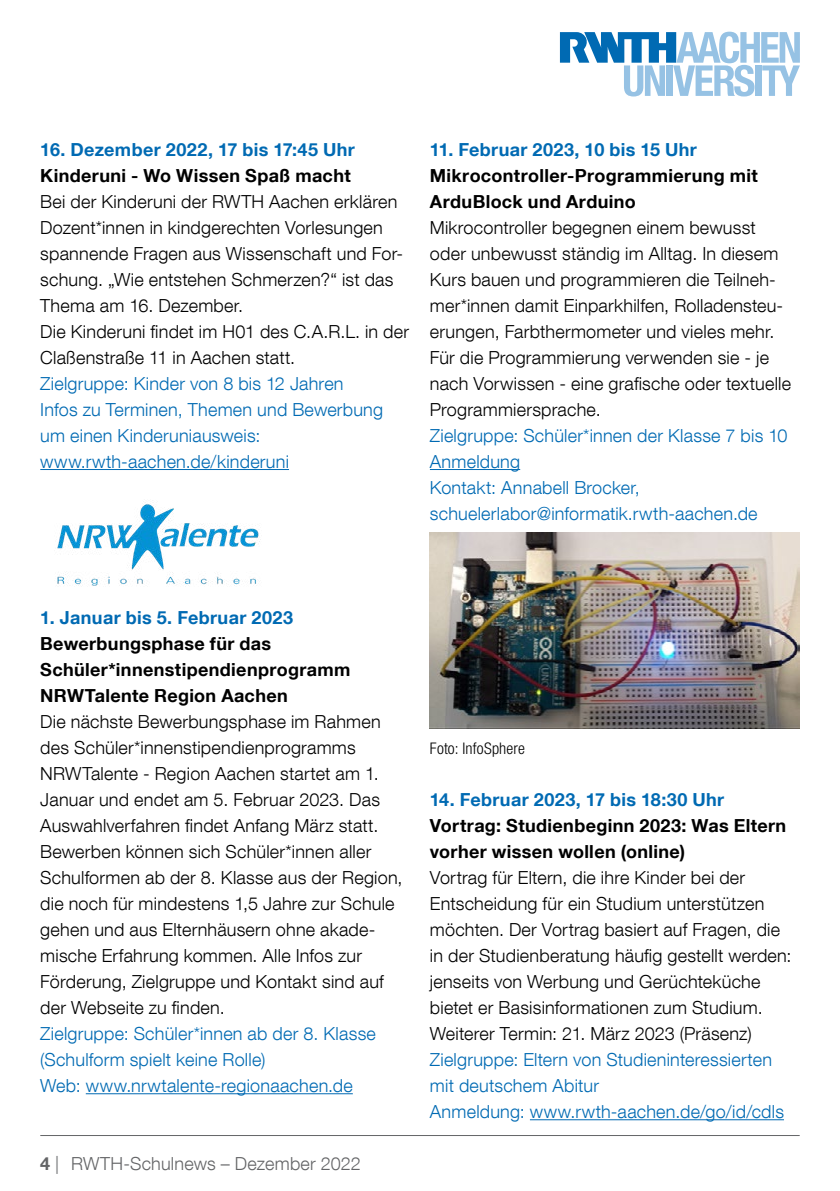
<style>
.page{position:relative;width:840px;height:1191px;background:#fff}
.page>*{position:absolute;margin:0;border:0;box-sizing:border-box;transform-origin:0 0}
.t1{font:300 18px/26px "Helvetica Neue LT Com";letter-spacing:.01em;color:#000}
.t2{font:300 18px/26px "Helvetica Neue LT Com";letter-spacing:.01em;color:#006ab3}
.t3{font:700 18px/26px "Helvetica Neue LT Com";letter-spacing:.02em;color:#000}
.t4{font:700 18px "Helvetica Neue LT Com";letter-spacing:.02em;color:#006ab3}
.t5{font:300 18px "Helvetica Neue LT Com";letter-spacing:.01em;color:#646567}
.t6{font:300 condensed 16px "Helvetica Neue LT Com";letter-spacing:.01em;color:#000}
.s1{font-weight:700}
</style>
<div class="page">
<hr style="left:40px;top:1135px;width:759px;height:1px;background:#646567">
<svg style="left:559px;top:32px;width:240px;height:64px"></svg>
<hr style="left:40px;top:469px;width:249px;height:1px;background:#006ab3">
<hr style="left:86px;top:1093px;width:266px;height:1px;background:#006ab3">
<hr style="left:429px;top:469px;width:91px;height:1px;background:#006ab3">
<hr style="left:529px;top:1119px;width:254px;height:1px;background:#006ab3">
<img style="left:57px;top:504px;width:204px;height:82px">
<img style="left:429px;top:532px;width:370px;height:196px">
<p class="t4" style="left:40px;top:138px;width:316px">16. Dezember 2022, 17 bis 17:45 Uhr</p>
<p class="t3" style="left:40px;top:162px;width:312px">Kinderuni - Wo Wissen Spaß macht</p>
<p class="t1" style="left:40px;top:188px;width:370px">Bei der Kinderuni der RWTH Aachen erklären Dozent*innen in kindgerechten Vorlesungen spannende Fragen aus Wissenschaft und For&shy;schung. „Wie entstehen Schmerzen?“ ist das Thema am 16. Dezember.<br>Die Kinderuni findet im H01 des C.A.R.L. in der Claßenstraße 11 in Aachen statt.</p>
<p class="t2" style="left:40px;top:370px;width:344px">Zielgruppe: Kinder von 8 bis 12 Jahren Infos zu Terminen, Themen und Bewerbung um einen Kinderuniausweis: www.rwth-aachen.de/kinderuni</p>
<p class="t4" style="left:429px;top:138px;width:268px">11. Februar 2023, 10 bis 15 Uhr</p>
<p class="t3" style="left:429px;top:162px;width:329px">Mikrocontroller-Programmierung mit<br>ArduBlock und Arduino</p>
<p class="t1" style="left:429px;top:214px;width:362px">Mikrocontroller begegnen einem bewusst oder unbewusst ständig im Alltag. In diesem Kurs bauen und programmieren die Teilneh&shy;mer*innen damit Einparkhilfen, Rolladensteu&shy;erungen, Farbthermometer und vieles mehr.<br>Für die Programmierung verwenden sie - je nach Vorwissen - eine grafische oder textuelle Programmiersprache.</p>
<p class="t2" style="left:429px;top:422px;width:359px">Zielgruppe: Schüler*innen der Klasse 7 bis 10<br>Anmeldung<br>Kontakt: Annabell Brocker, schuelerlabor@informatik.rwth-aachen.de</p>
<p class="t4" style="left:40px;top:606px;width:254px">1. Januar bis 5. Februar 2023</p>
<p class="t3" style="left:40px;top:630px;width:311px">Bewerbungsphase für das<br>Schüler*innenstipendienprogramm<br>NRWTalente Region Aachen</p>
<p class="t1" style="left:40px;top:708px;width:363px">Die nächste Bewerbungsphase im Rahmen des Schüler*innenstipendienprogramms NRWTalente - Region Aachen startet am 1.<br>Januar und endet am 5. Februar 2023. Das Auswahlverfahren findet Anfang März statt.<br>Bewerben können sich Schüler*innen aller Schulformen ab der 8. Klasse aus der Region, die noch für mindestens 1,5 Jahre zur Schule gehen und aus Elternhäusern ohne akade&shy;mische Erfahrung kommen. Alle Infos zur Förderung, Zielgruppe und Kontakt sind auf der Webseite zu finden.</p>
<p class="t2" style="left:40px;top:1020px;width:337px">Zielgruppe: Schüler*innen ab der 8. Klasse (Schulform spielt keine Rolle)<br>Web: www.nrwtalente-regionaachen.de</p>
<p class="t5" style="left:40px;top:1153px;width:322px"><span class="s1">4</span> | RWTH-Schulnews – Dezember 2022</p>
<p class="t6" style="left:429px;top:739px;width:96px">Foto: InfoSphere</p>
<p class="t4" style="left:429px;top:788px;width:295px">14. Februar 2023, 17 bis 18:30 Uhr</p>
<p class="t3" style="left:429px;top:812px;width:357px">Vortrag: Studienbeginn 2023: Was Eltern vorher wissen wollen (online)</p>
<p class="t1" style="left:429px;top:864px;width:363px">Vortrag für Eltern, die ihre Kinder bei der Entscheidung für ein Studium unterstützen möchten. Der Vortrag basiert auf Fragen, die in der Studienberatung häufig gestellt werden: jenseits von Werbung und Gerüchteküche bietet er Basisinformationen zum Studium.<br>Weiterer Termin: 21. März 2023 (Präsenz)</p>
<p class="t2" style="left:429px;top:1046px;width:355px">Zielgruppe: Eltern von Studieninteressierten mit deutschem Abitur<br>Anmeldung: www.rwth-aachen.de/go/id/cdls</p>
</div>
